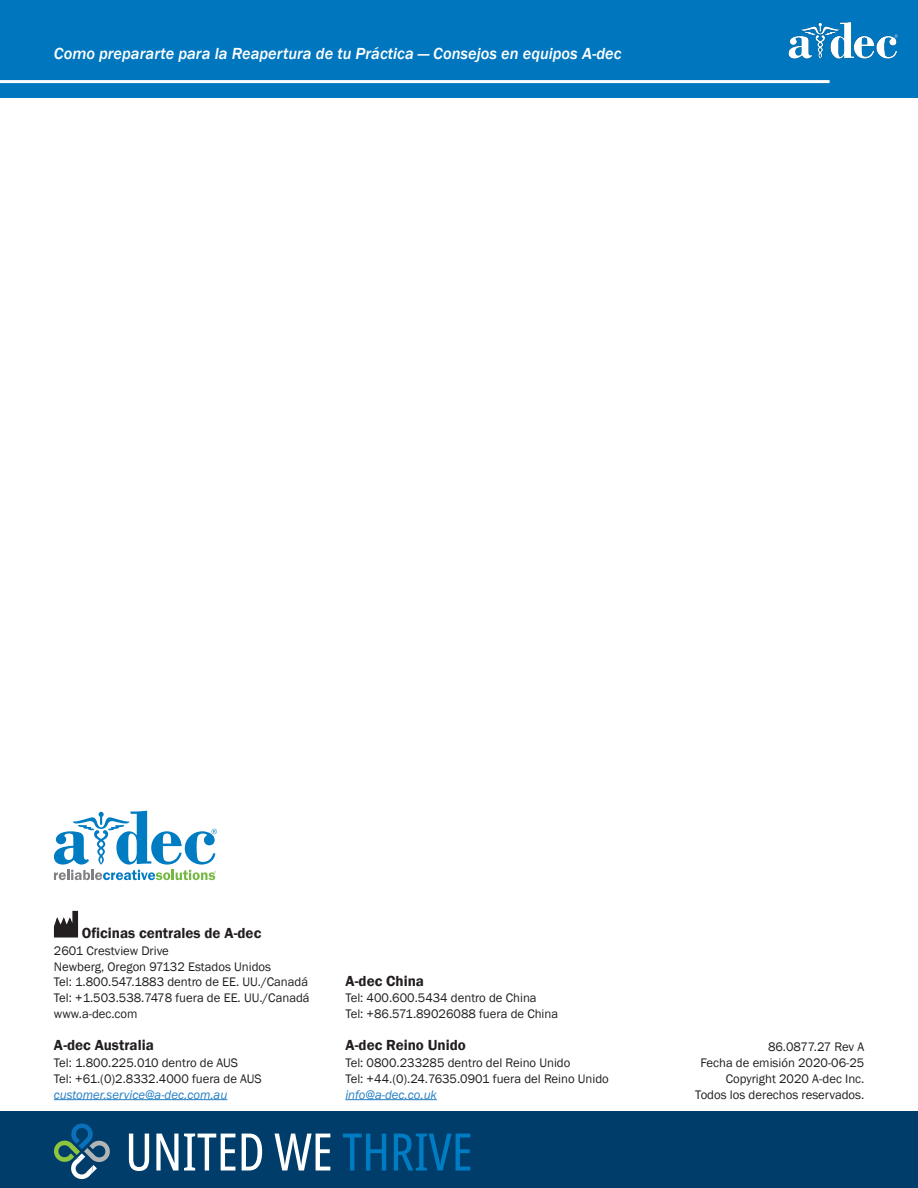
<style>
.page{position:relative;width:918px;height:1188px;background:#fff}
.page>*{position:absolute;margin:0;border:0;box-sizing:border-box;transform-origin:0 0}
.t1{font:extra-condensed 51.75px "Noto Sans";color:#fff}
.t2{font:italic 500 16.5px "Franklin Gothic";color:#fff}
.t3{font:600 15px "Franklin Gothic";color:#231f20}
.t4{font:12.75px/15.8px "Franklin Gothic";color:#231f20}
.t5{font:italic 12.75px "Franklin Gothic";color:#257fc3}
.s1{color:#007cc2}
</style>
<div class="page">
<div style="left:0;top:1111px;width:918px;height:77px;background:#003d6a"></div>
<svg style="left:54px;top:1123px;width:56px;height:57px"></svg>
<div style="left:0;top:0;width:918px;height:98px;background:#0076be"></div>
<img style="left:788px;top:22px;width:110px;height:37px">
<hr style="left:0;top:80px;width:829px;height:3px;background:#fff">
<svg style="left:54px;top:811px;width:163px;height:53px"></svg>
<svg style="left:54px;top:870px;width:162px;height:10px"></svg>
<hr style="left:345px;top:1099px;width:92px;height:1px;background:#257fc3">
<hr style="left:54px;top:1099px;width:173px;height:1px;background:#257fc3">
<svg style="left:54px;top:911px;width:24px;height:26px"></svg>
<p class="t2" style="left:54px;top:43px;width:569px">Como prepararte para la Reapertura de tu Práctica — Consejos en equipos A-dec</p>
<p class="t3" style="left:82px;top:923px;width:181px">Oficinas centrales de A-dec</p>
<p class="t4" style="left:54px;top:943px;width:257px">2601 Crestview Drive<br>Newberg, Oregon 97132 Estados Unidos<br>Tel: 1.800.547.1883 dentro de EE. UU./Canadá Tel: +1.503.538.7478 fuera de EE. UU./Canadá www.a-dec.com</p>
<p class="t3" style="left:54px;top:1035px;width:101px">A-dec Australia</p>
<p class="t4" style="left:54px;top:1055px;width:209px">Tel: 1.800.225.010 dentro de AUS<br>Tel: +61.(0)2.8332.4000 fuera de AUS</p>
<p class="t5" style="left:54px;top:1086px;width:175px">customer.service@a-dec.com.au</p>
<p class="t3" style="left:345px;top:972px;width:80px">A-dec China</p>
<p class="t4" style="left:345px;top:990px;width:214px">Tel: 400.600.5434 dentro de China<br>Tel: +86.571.89026088 fuera de China</p>
<p class="t3" style="left:345px;top:1035px;width:122px">A-dec Reino Unido</p>
<p class="t4" style="left:345px;top:1055px;width:265px">Tel: 0800.233285 dentro del Reino Unido<br>Tel: +44.(0).24.7635.0901 fuera del Reino Unido</p>
<p class="t5" style="left:345px;top:1086px;width:93px">info@a-dec.co.uk</p>
<h1 class="t1" style="left:125px;top:1115px;width:349px">UNITED WE <span class="s1">THRIVE</span></h1>
<p class="t4" style="left:695px;top:1039px;width:171px;text-align:right">86.0877.27 Rev A<br>Fecha de emisión 2020-06-25<br>Copyright 2020 A-dec Inc.<br>Todos los derechos reservados.</p>
</div>
